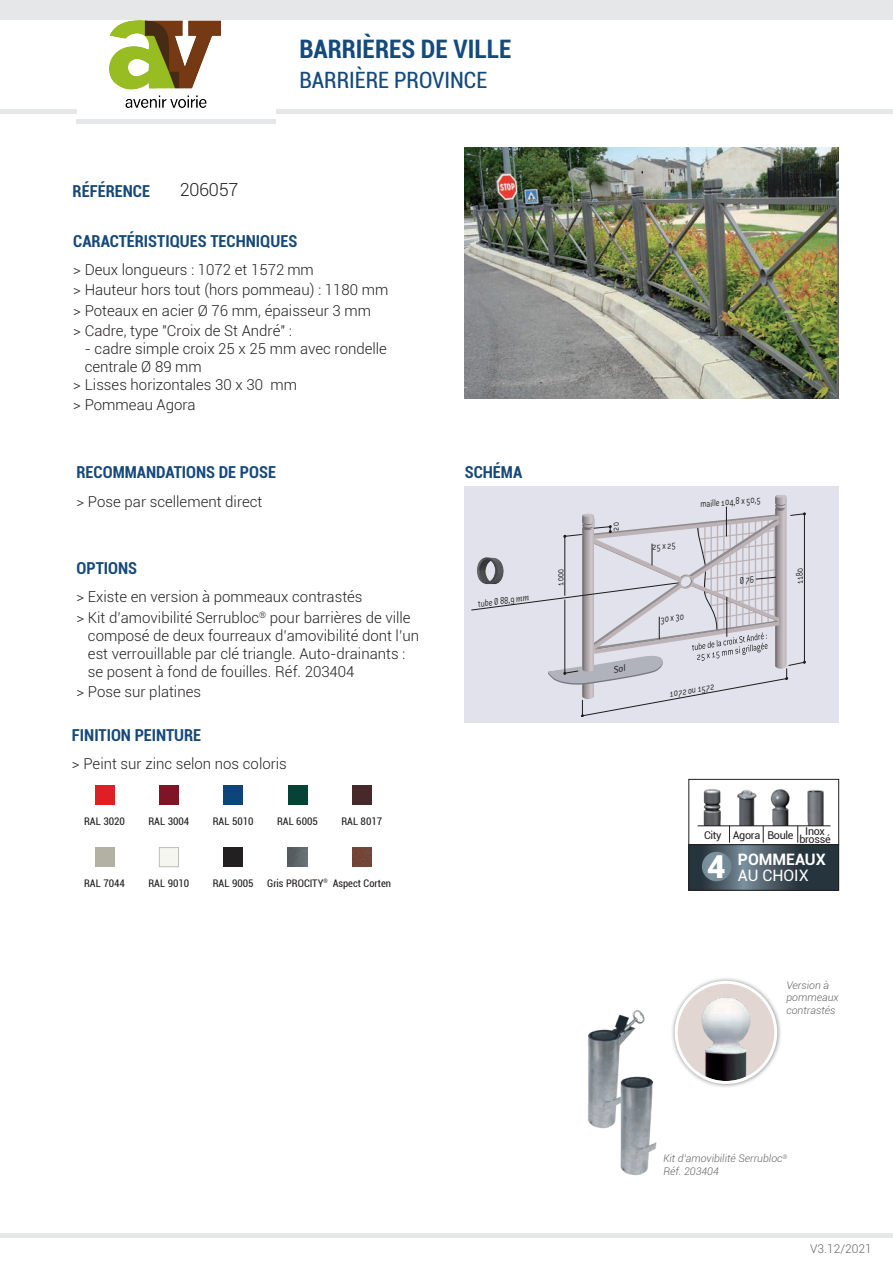
<style>
.page{position:relative;width:893px;height:1263px;background:#fff}
.page>*{position:absolute;margin:0;border:0;box-sizing:border-box;transform-origin:0 0}
.t1{font:900 31.65px "Roboto";color:#fff}
.t2{font:700 condensed 25.5px "Roboto";color:#144a7c}
.t3{font:condensed 22.5px "Roboto";color:#144a7c}
.t4{font:300 18px "Roboto";letter-spacing:-.015em;color:#231f20}
.t5{font:700 condensed 16.5px "Roboto";color:#16497a}
._5_pommeaux{font:700 15.75px "Roboto";color:#fff}
._5_pommeaux-2{font:15.75px "Roboto";color:#fff}
.textes_à_puce{font:300 15px/20.1px "Roboto";color:#231f20}
.t6{font:300 12px "Roboto";color:#636366}
.t7{font:10.8px/8.1px "Roboto";letter-spacing:-.03em;color:#231f20;text-align:center}
.t8{font:10.65px "Roboto";color:#231f20}
.t9{font:condensed 10.5px "Roboto";color:#231f20}
.t10{font:italic 300 10.5px/12.6px "Roboto";color:#636366}
.t11{font:300 10.5px "Conduit OSITC";color:#231f20;scale:.81 1}
.t12{font:300 10.5px "Conduit OSITC";color:#231f20;scale:.8 1}
.t13{font:italic 300 10.35px "Conduit OSITC";color:#231f20;scale:.82 1}
.t14{font:condensed 6.15px "Roboto";color:#231f20}
.s1{font-family:"Minion Pro";font-weight:400;font-style:italic}
</style>
<div class="page">
<div style="left:0;top:0;width:893px;height:19px;background:#e6e7e9"></div>
<hr style="left:0;top:110px;width:77px;height:4px;background:#e6e7e9">
<hr style="left:276px;top:110px;width:617px;height:4px;background:#e6e7e9">
<hr style="left:0;top:1233px;width:893px;height:4px;background:#e6e7e9">
<hr style="left:77px;top:119px;width:199px;height:4px;background:#e6e7e9">
<img style="left:588px;top:1010px;width:69px;height:166px">
<div style="left:670px;top:976px;width:112px;height:112px;background:#231f20;opacity:.5"></div>
<div style="left:676px;top:982px;width:100px;height:100px;background:#e1d6d1;border-radius:50%"></div>
<img style="left:701px;top:997px;width:49px;height:84px">
<div style="left:675px;top:981px;width:102px;height:103px;border:3px solid #fff;border-radius:50%"></div>
<img style="left:465px;top:147px;width:374px;height:251px">
<div style="left:465px;top:486px;width:374px;height:237px;background:#e1e2eb"></div>
<div style="left:95px;top:786px;width:19px;height:19px;background:#e01e25"></div>
<div style="left:95px;top:847px;width:19px;height:20px;background:#b2b1a4"></div>
<div style="left:159px;top:786px;width:19px;height:19px;background:#7e1527"></div>
<div style="left:159px;top:847px;width:20px;height:20px;background:#f5f6ef;border:1px solid #bcbdc0"></div>
<div style="left:224px;top:786px;width:19px;height:19px;background:#0d457a"></div>
<div style="left:224px;top:847px;width:19px;height:20px;background:#232021"></div>
<div style="left:288px;top:786px;width:19px;height:19px;background:#074236"></div>
<img style="left:352px;top:847px;width:19px;height:20px">
<div style="left:352px;top:786px;width:19px;height:19px;background:#482929"></div>
<img style="left:288px;top:847px;width:19px;height:20px">
<div style="left:688px;top:779px;width:151px;height:66px;border:1px solid #231f20"></div>
<img style="left:703px;top:789px;width:87px;height:36px">
<img style="left:807px;top:789px;width:17px;height:36px">
<svg style="left:690px;top:846px;width:147px;height:42px;background:#41505a"></svg>
<div style="left:688px;top:844px;width:151px;height:46px;border:1px solid #231f20"></div>
<div style="left:702px;top:852px;width:29px;height:29px;background:#798e9c;border-radius:15px"></div>
<svg style="left:729px;top:826px;width:1px;height:17px"></svg>
<svg style="left:763px;top:826px;width:1px;height:17px"></svg>
<svg style="left:797px;top:826px;width:1px;height:17px"></svg>
<hr style="left:698px;top:825px;width:132px;height:1px;background:#231f20">
<img style="left:110px;top:21px;width:111px;height:86px">
<svg style="left:472px;top:495px;width:334px;height:222px"></svg>
<h2 class="t2" style="left:299px;top:31px;width:214px">BARRIÈRES DE VILLE</h2>
<p class="t3" style="left:299px;top:65px;width:189px">BARRIÈRE PROVINCE</p>
<p class="t5" style="left:73px;top:179px;width:79px">RÉFÉRENCE</p>
<p class="t4" style="left:180px;top:177px;width:60px">206057</p>
<p class="t5" style="left:73px;top:229px;width:225px">CARACTÉRISTIQUES TECHNIQUES</p>
<p class="textes_à_puce" style="left:73px;top:259px;width:317px">&gt; Deux longueurs : 1072 et 1572 mm<br>&gt; Hauteur hors tout (hors pommeau) : 1180 mm &gt; Poteaux en acier Ø 76 mm, épaisseur 3 mm<br>&gt; Cadre, type "Croix de St André" :</p>
<p class="textes_à_puce" style="left:85px;top:338px;width:304px">- cadre simple croix 25 x 25 mm avec rondelle</p>
<p class="textes_à_puce" style="left:85px;top:356px;width:119px">centrale Ø 89 mm</p>
<p class="textes_à_puce" style="left:73px;top:374px;width:225px">&gt; Lisses horizontales 30 x 30 mm</p>
<p class="textes_à_puce" style="left:73px;top:394px;width:124px">&gt; Pommeau Agora</p>
<p class="t5" style="left:77px;top:461px;width:201px">RECOMMANDATIONS DE POSE</p>
<p class="textes_à_puce" style="left:77px;top:491px;width:187px">&gt; Pose par scellement direct</p>
<p class="t5" style="left:77px;top:556px;width:62px">OPTIONS</p>
<p class="textes_à_puce" style="left:77px;top:586px;width:287px">&gt; Existe en version à pommeaux contrastés</p>
<p class="textes_à_puce" style="left:88px;top:608px;width:333px;line-height:18px;text-indent:-11px">&gt; Kit d’amovibilité Serrubloc<sup>®</sup> pour barrières de ville composé de deux fourreaux d’amovibilité dont l’un est verrouillable par clé triangle. Auto-drainants : se posent à fond de fouilles. Réf. 203404</p>
<p class="textes_à_puce" style="left:77px;top:681px;width:126px">&gt; Pose sur platines</p>
<p class="t5" style="left:72px;top:723px;width:131px">FINITION PEINTURE</p>
<p class="textes_à_puce" style="left:72px;top:753px;width:216px">&gt; Peint sur zinc selon nos coloris</p>
<p class="t9" style="left:84px;top:814px;width:42px">RAL 3020</p>
<p class="t9" style="left:148px;top:814px;width:42px">RAL 3004</p>
<p class="t9" style="left:213px;top:814px;width:42px">RAL 5010</p>
<p class="t9" style="left:277px;top:814px;width:42px">RAL 6005</p>
<p class="t9" style="left:341px;top:814px;width:42px">RAL 8017</p>
<p class="t9" style="left:84px;top:876px;width:42px">RAL 7044</p>
<p class="t9" style="left:148px;top:876px;width:42px">RAL 9010</p>
<p class="t9" style="left:213px;top:876px;width:42px">RAL 9005</p>
<p class="t9" style="left:267px;top:876px;width:58px">Gris PROCITY</p>
<p class="t9" style="left:333px;top:876px;width:60px">Aspect Corten</p>
<p class="t14" style="left:323px;top:877px;width:6px">®</p>
<p class="t5" style="left:465px;top:461px;width:59px">SCHÉMA</p>
<p class="t11" style="left:477px;top:597px;width:65px;rotate:-7deg">tube Ø 88,9 <span class="s1">mm</span></p>
<p class="t12" style="left:554px;top:585px;width:24px;rotate:-90deg">1000</p>
<p class="t12" style="left:609px;top:531px;width:14px;rotate:-90deg">20</p>
<p class="t11" style="left:651px;top:540px;width:31px;rotate:-6deg">25 x 25</p>
<p class="t11" style="left:700px;top:498px;width:76px;rotate:-5deg">maille 104,8 x 50,5</p>
<p class="t13" style="left:659px;top:613px;width:31px;rotate:-9deg">30 x 30</p>
<p class="t13" style="left:668px;top:688px;width:57px;rotate:-10deg">1072 ou 1572</p>
<p class="t12" style="left:793px;top:584px;width:24px;rotate:-90deg">1180</p>
<p class="t8" style="left:704px;top:828px;width:19px">City</p>
<p class="t7" style="left:733px;top:831px;width:29px">Agora</p>
<p class="t7" style="left:767px;top:831px;width:28px">Boule</p>
<p class="t7" style="left:799px;top:826px;width:33px">Inox brossé</p>
<p class="t1" style="left:707px;top:844px;width:20px">4</p>
<p class="_5_pommeaux" style="left:738px;top:848px;width:89px">POMMEAUX</p>
<p class="_5_pommeaux-2" style="left:738px;top:864px;width:72px">AU CHOIX</p>
<p class="t10" style="left:786px;top:978px;width:54px">Version à pommeaux contrastés</p>
<p class="t10" style="left:663px;top:1151px;width:126px">Kit d’amovibilité Serrubloc<sup>®</sup></p>
<p class="t10" style="left:663px;top:1164px;width:57px">Réf. 203404</p>
<p class="t6" style="left:810px;top:1240px;width:63px">V3.12/2021</p>
</div>
